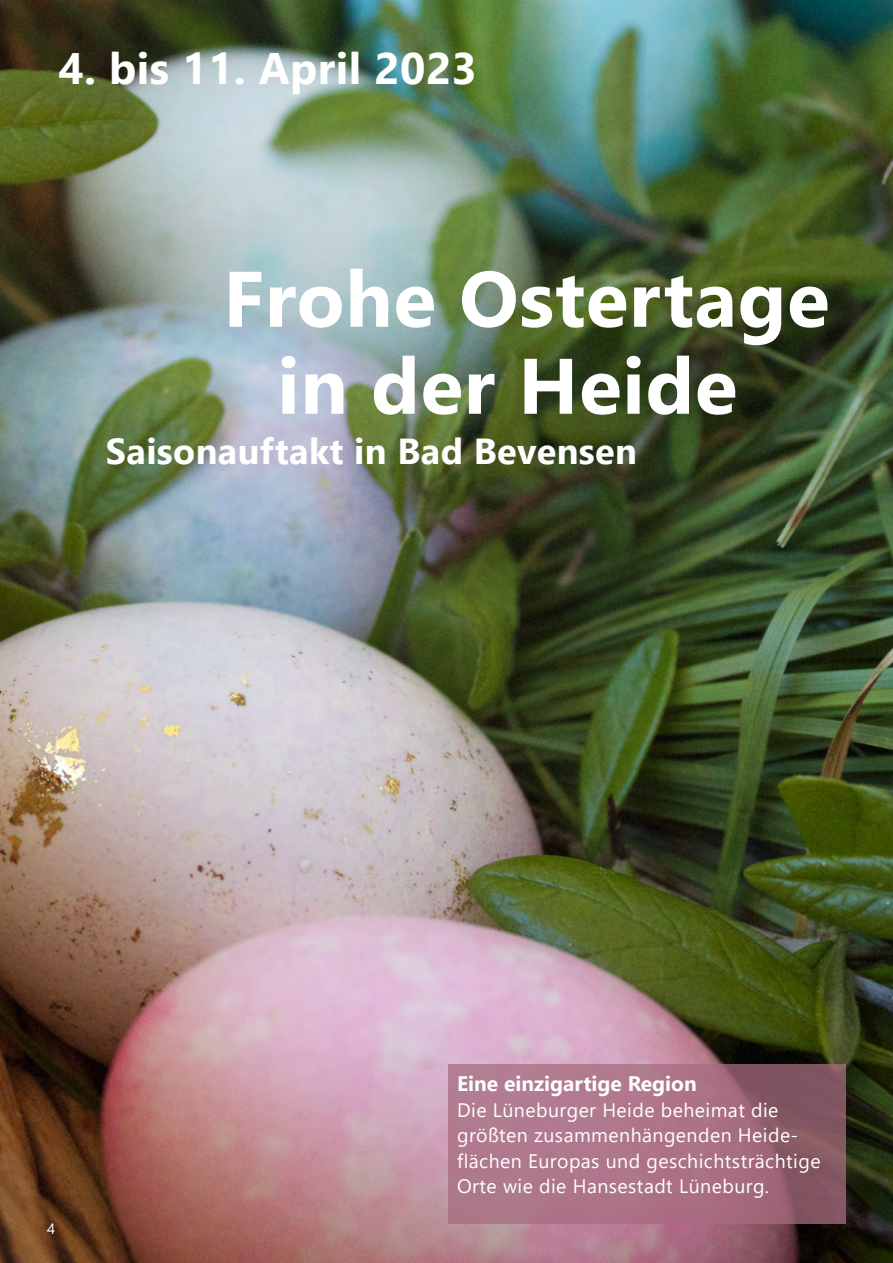
<style>
.page{position:relative;width:893px;height:1263px;background:#fff}
.page>*{position:absolute;margin:0;border:0;box-sizing:border-box;transform-origin:0 0}
.t1{font:700 78.45px/87px "Segoe UI";letter-spacing:.01em;color:#fff;text-align:center}
.t2{font:700 43.95px "Segoe UI";letter-spacing:.01em;color:#fff}
.t3{font:700 36.15px "Segoe UI";letter-spacing:.01em;color:#fff}
.t4{font:700 21px "Segoe UI";color:#fff}
.t5{font:19.5px/25.5px "Segoe UI";letter-spacing:.025em;color:#fff}
.t6{font:15px "Segoe UI";color:#fff}
</style>
<div class="page">
<img style="left:0;top:0;width:893px;height:1263px">
<div style="left:449px;top:1064px;width:397px;height:160px;background:#a76c80;opacity:.75"></div>
<h2 class="t2" style="left:58px;top:52px;width:420px">4. bis 11. April 2023</h2>
<h1 class="t1" style="left:223px;top:263px;width:608px">Frohe Ostertage in der Heide</h1>
<h3 class="t3" style="left:106px;top:437px;width:532px">Saisonauftakt in Bad Bevensen</h3>
<p class="t6" style="left:47px;top:1223px;width:10px">4</p>
<p class="t4" style="left:457px;top:1076px;width:241px">Eine einzigartige Region</p>
<p class="t5" style="left:457px;top:1099px;width:365px">Die Lüneburger Heide beheimat die größten zusammenhängenden Heide&shy;flächen Europas und geschichtsträchtige Orte wie die Hansestadt Lüneburg.</p>
</div>
